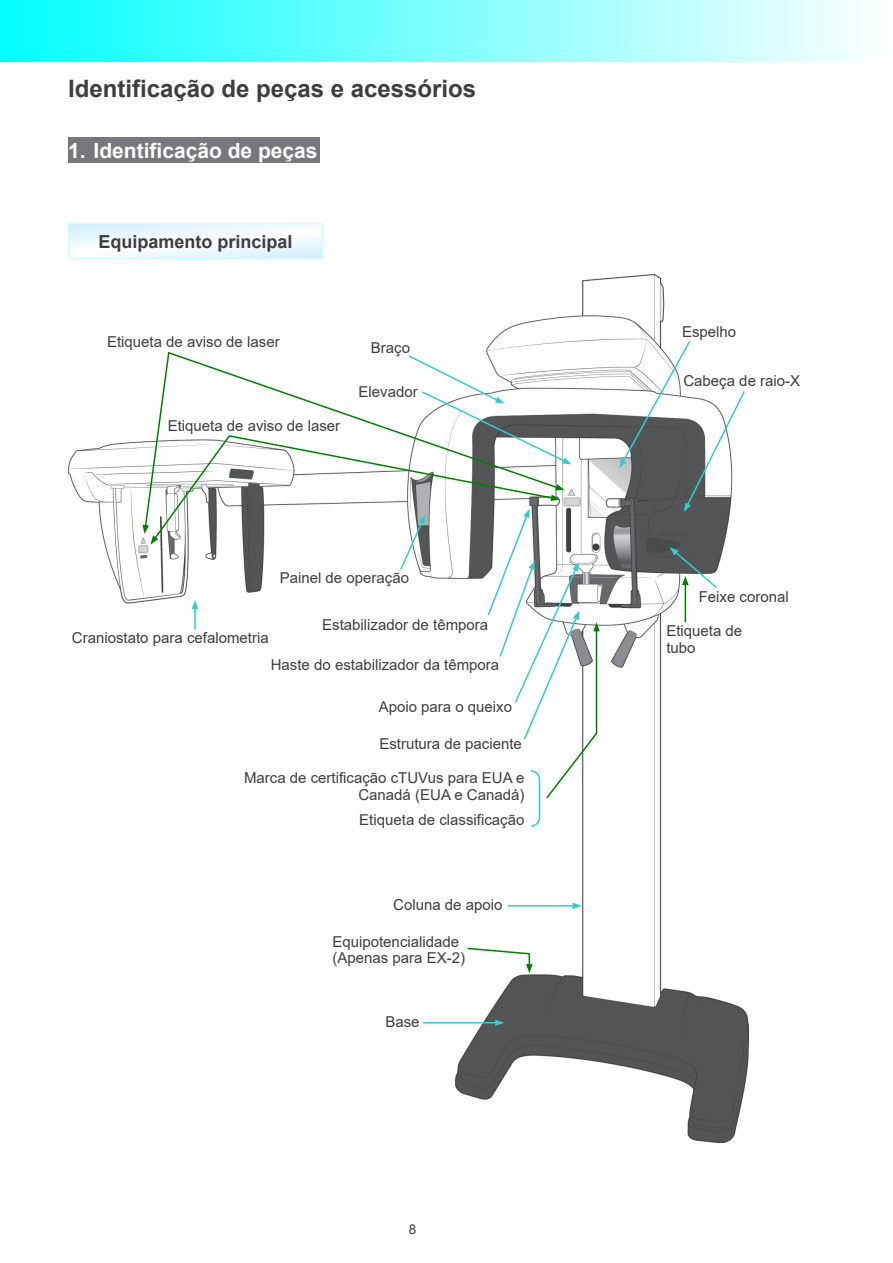
<style>
.page{position:relative;width:893px;height:1263px;background:#fff}
.page>*{position:absolute;margin:0;border:0;box-sizing:border-box;transform-origin:0 0}
.t1{font:700 24px "Arial";color:#3e3e3f}
.t2{font:700 21px "Arial";color:#fff}
.t3{font:700 18px "Arial";color:#3e3e3f}
.t4{font:15px/16.5px "Arial";color:#3e3e3f}
.t5{font:13.5px "Arial";color:#3e3e3f}
</style>
<div class="page">
<div style="left:0;top:0;width:893px;height:62px;background:linear-gradient(to right,#03ffff,#fdffff)"></div>
<hr style="left:892px;top:0;width:1px;height:62px;background:#fdffff">
<div style="left:68px;top:137px;width:252px;height:26px;background:#76787b"></div>
<svg style="left:70px;top:225px;width:251px;height:32px"></svg>
<div style="left:68px;top:223px;width:255px;height:36px;border:1px solid #cff"></div>
<img style="left:68px;top:275px;width:680px;height:867px">
<svg style="left:619px;top:339px;width:127px;height:173px"></svg>
<hr style="left:685px;top:583px;width:1px;height:39px;background:#008000">
<svg style="left:670px;top:547px;width:48px;height:43px"></svg>
<hr style="left:507px;top:905px;width:68px;height:1px;background:#3cc">
<svg style="left:572px;top:902px;width:9px;height:7px"></svg>
<hr style="left:423px;top:1022px;width:75px;height:1px;background:#3cc">
<svg style="left:495px;top:1019px;width:9px;height:7px"></svg>
<svg style="left:466px;top:947px;width:67px;height:26px"></svg>
<svg style="left:142px;top:354px;width:458px;height:473px"></svg>
<h1 class="t1" style="left:68px;top:72px;width:410px">Identificação de peças e acessórios</h1>
<h2 class="t2" style="left:68px;top:135px;width:251px">1. Identificação de peças</h2>
<p class="t3" style="left:99px;top:229px;width:196px">Equipamento principal</p>
<p class="t4" style="left:107px;top:334px;width:174px">Etiqueta de aviso de laser</p>
<p class="t4" style="left:168px;top:417px;width:174px">Etiqueta de aviso de laser</p>
<p class="t4" style="left:371px;top:339px;width:41px">Braço</p>
<p class="t4" style="left:359px;top:383px;width:61px">Elevador</p>
<p class="t4" style="left:280px;top:570px;width:131px">Painel de operação</p>
<p class="t4" style="left:72px;top:629px;width:198px">Craniostato para cefalometria</p>
<p class="t4" style="left:322px;top:616px;width:167px">Estabilizador de têmpora</p>
<p class="t4" style="left:271px;top:656px;width:230px">Haste do estabilizador da têmpora</p>
<p class="t4" style="left:379px;top:699px;width:135px">Apoio para o queixo</p>
<p class="t4" style="left:379px;top:735px;width:144px">Estrutura de paciente</p>
<p class="t4" style="left:244px;top:769px;width:282px;text-align:right">Marca de certificação cTUVus para EUA e<br>Canadá (EUA e Canadá)</p>
<p class="t4" style="left:359px;top:811px;width:167px">Etiqueta de classificação</p>
<p class="t4" style="left:393px;top:896px;width:111px">Coluna de apoio</p>
<p class="t4" style="left:332px;top:933px;width:134px">Equipotencialidade (Apenas para EX-2)</p>
<p class="t4" style="left:385px;top:1013px;width:36px">Base</p>
<p class="t5" style="left:409px;top:1220px;width:9px">8</p>
<p class="t4" style="left:682px;top:323px;width:56px">Espelho</p>
<p class="t4" style="left:683px;top:372px;width:118px">Cabeça de raio-X</p>
<p class="t4" style="left:699px;top:588px;width:92px">Feixe coronal</p>
<p class="t4" style="left:666px;top:623px;width:77px">Etiqueta de tubo</p>
</div>
